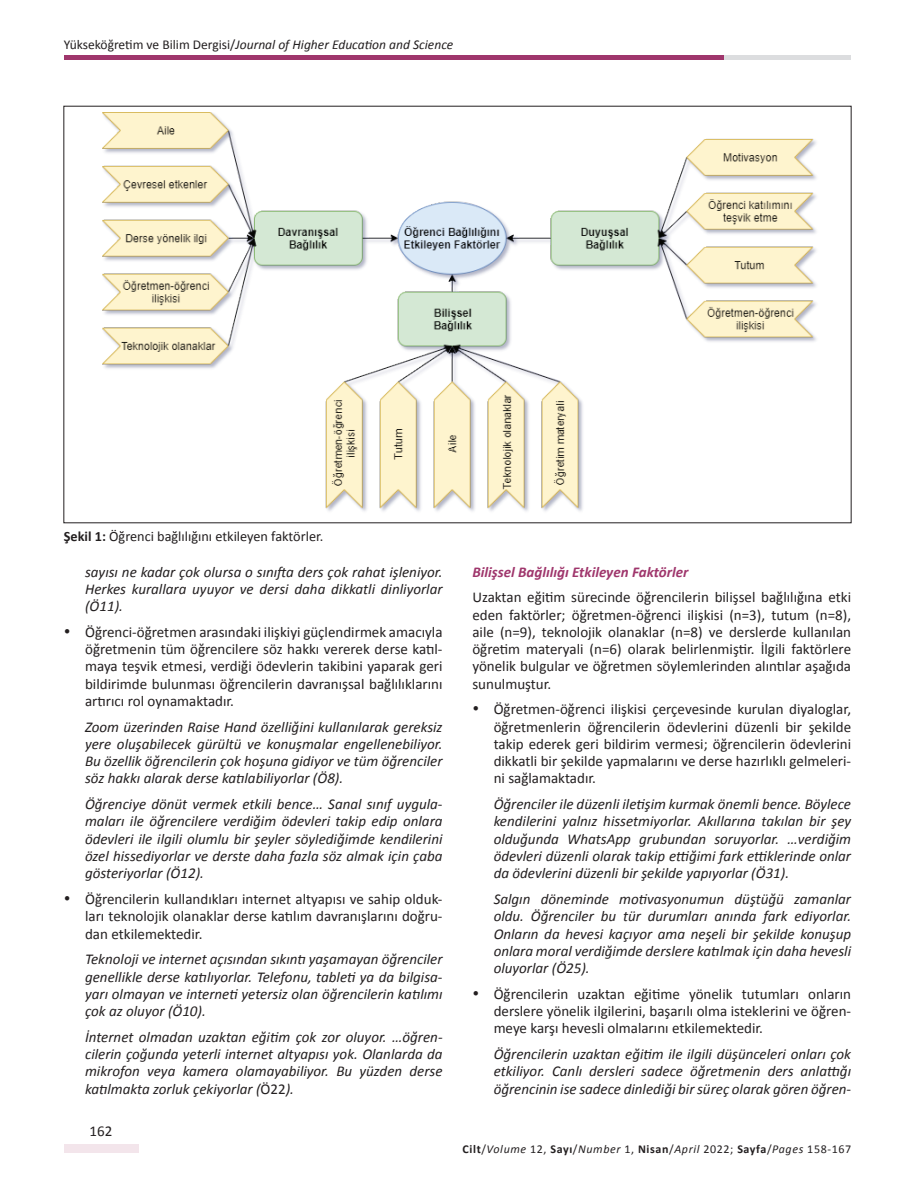
<style>
.page{position:relative;width:915px;height:1191px;background:#fff}
.page>*{position:absolute;margin:0;border:0;box-sizing:border-box;transform-origin:0 0}
.t1{font:italic 15px/17.2px "Calibri";color:#231f20;text-align:justify}
.t2{font:15px/17.2px "Calibri";color:#231f20;text-align:justify}
.t3{font:italic 700 15px "Calibri";color:#9f366c}
.t4{font:14.25px "Calibri";color:#231f20}
.t5{font:italic 13.5px "Calibri";color:#231f20}
.t6{font:italic 12px "Calibri";letter-spacing:.05em;color:#231f20}
.s1{font-style:normal}
.s2{font-weight:700}
.s3{font-weight:700;font-style:normal}
</style>
<div class="page">
<div style="left:64px;top:1144px;width:74px;height:8px;background:#f3e5eb"></div>
<div style="left:719px;top:55px;width:131px;height:5px;background:#dcdddf"></div>
<div style="left:64px;top:55px;width:659px;height:5px;background:#9f366c"></div>
<img style="left:102px;top:112px;width:714px;height:399px">
<p class="t5" style="left:64px;top:36px;width:391px"><span class="s1">Yükseköğretim ve Bilim Dergisi/</span>Journal of Higher Education and Science</p>
<p class="t4" style="left:64px;top:527px;width:261px"><span class="s2">Şekil 1:</span> Öğrenci bağlılığını etkileyen faktörler.</p>
<p class="t1" style="left:85px;top:562px;width:359px">sayısı ne kadar çok olursa o sınıfta ders çok rahat işleniyor.<br>Herkes kurallara uyuyor ve dersi daha dikkatli dinliyorlar (Ö11).</p>
<p class="t2" style="left:85px;top:623px;width:359px;text-indent:-21px">• Öğrenci-öğretmen arasındaki ilişkiyi güçlendirmek amacıyla öğretmenin tüm öğrencilere söz hakkı vererek derse katıl&shy;maya teşvik etmesi, verdiği ödevlerin takibini yaparak geri bildirimde bulunması öğrencilerin davranışsal bağlılıklarını artırıcı rol oynamaktadır.</p>
<p class="t1" style="left:85px;top:717px;width:359px">Zoom üzerinden Raise Hand özelliğini kullanılarak gereksiz yere oluşabilecek gürültü ve konuşmalar engellenebiliyor.<br>Bu özellik öğrencilerin çok hoşuna gidiyor ve tüm öğrenciler söz hakkı alarak derse katılabiliyorlar (Ö8).</p>
<p class="t1" style="left:85px;top:795px;width:359px">Öğrenciye dönüt vermek etkili bence… Sanal sınıf uygula&shy;maları ile öğrencilere verdiğim ödevleri takip edip onlara ödevleri ile ilgili olumlu bir şeyler söylediğimde kendilerini özel hissediyorlar ve derste daha fazla söz almak için çaba gösteriyorlar (Ö12).</p>
<p class="t2" style="left:85px;top:890px;width:359px;text-indent:-21px">• Öğrencilerin kullandıkları internet altyapısı ve sahip olduk&shy;ları teknolojik olanaklar derse katılım davranışlarını doğru&shy;dan etkilemektedir.</p>
<p class="t1" style="left:85px;top:950px;width:359px">Teknoloji ve internet açısından sıkıntı yaşamayan öğrenciler genellikle derse katılıyorlar. Telefonu, tableti ya da bilgisa&shy;yarı olmayan ve interneti yetersiz olan öğrencilerin katılımı çok az oluyor (Ö10).</p>
<p class="t1" style="left:85px;top:1027px;width:359px">İnternet olmadan uzaktan eğitim çok zor oluyor. …öğren&shy;cilerin çoğunda yeterli internet altyapısı yok. Olanlarda da mikrofon veya kamera olamayabiliyor. Bu yüzden derse katılmakta zorluk çekiyorlar (<span class="s1">Ö22</span>).</p>
<p class="t2" style="left:90px;top:1122px;width:24px">162</p>
<p class="t3" style="left:472px;top:562px;width:217px">Bilişsel Bağlılığı Etkileyen Faktörler</p>
<p class="t2" style="left:472px;top:589px;width:380px">Uzaktan eğitim sürecinde öğrencilerin bilişsel bağlılığına etki eden faktörler; öğretmen-öğrenci ilişkisi (n=3), tutum (n=8), aile (n=9), teknolojik olanaklar (n=8) ve derslerde kullanılan öğretim materyali (n=6) olarak belirlenmiştir. İlgili faktörlere yönelik bulgular ve öğretmen söylemlerinden alıntılar aşağıda sunulmuştur.</p>
<p class="t2" style="left:493px;top:701px;width:359px;text-indent:-21px">• Öğretmen-öğrenci ilişkisi çerçevesinde kurulan diyaloglar, öğretmenlerin öğrencilerin ödevlerini düzenli bir şekilde takip ederek geri bildirim vermesi; öğrencilerin ödevlerini dikkatli bir şekilde yapmalarını ve derse hazırlıklı gelmeleri&shy;ni sağlamaktadır.</p>
<p class="t1" style="left:493px;top:795px;width:359px">Öğrenciler ile düzenli iletişim kurmak önemli bence. Böylece kendilerini yalnız hissetmiyorlar. Akıllarına takılan bir şey olduğunda WhatsApp grubundan soruyorlar. …verdiğim ödevleri düzenli olarak takip ettiğimi fark ettiklerinde onlar da ödevlerini düzenli bir şekilde yapıyorlar (Ö31).</p>
<p class="t1" style="left:493px;top:890px;width:359px">Salgın döneminde motivasyonumun düştüğü zamanlar oldu. Öğrenciler bu tür durumları anında fark ediyorlar.<br>Onların da hevesi kaçıyor ama neşeli bir şekilde konuşup onlara moral verdiğimde derslere katılmak için daha hevesli oluyorlar (Ö25).</p>
<p class="t2" style="left:493px;top:985px;width:359px;text-indent:-21px">• Öğrencilerin uzaktan eğitime yönelik tutumları onların derslere yönelik ilgilerini, başarılı olma isteklerini ve öğren&shy;meye karşı hevesli olmalarını etkilemektedir.</p>
<p class="t1" style="left:493px;top:1045px;width:359px">Öğrencilerin uzaktan eğitim ile ilgili düşünceleri onları çok etkiliyor. Canlı dersleri sadece öğretmenin ders anlattığı öğrencinin ise sadece dinlediği bir süreç olarak gören öğren-</p>
<p class="t6" style="left:462px;top:1140px;width:390px"><span class="s3">Cilt</span><span class="s1">/</span>Volume <span class="s1">12,</span> <span class="s3">Sayı</span><span class="s1">/</span>Number <span class="s1">1,</span> <span class="s3">Nisan</span><span class="s1">/</span>April <span class="s1">2022;</span> <span class="s3">Sayfa</span><span class="s1">/</span>Pages <span class="s1">158-167</span></p>
</div>
